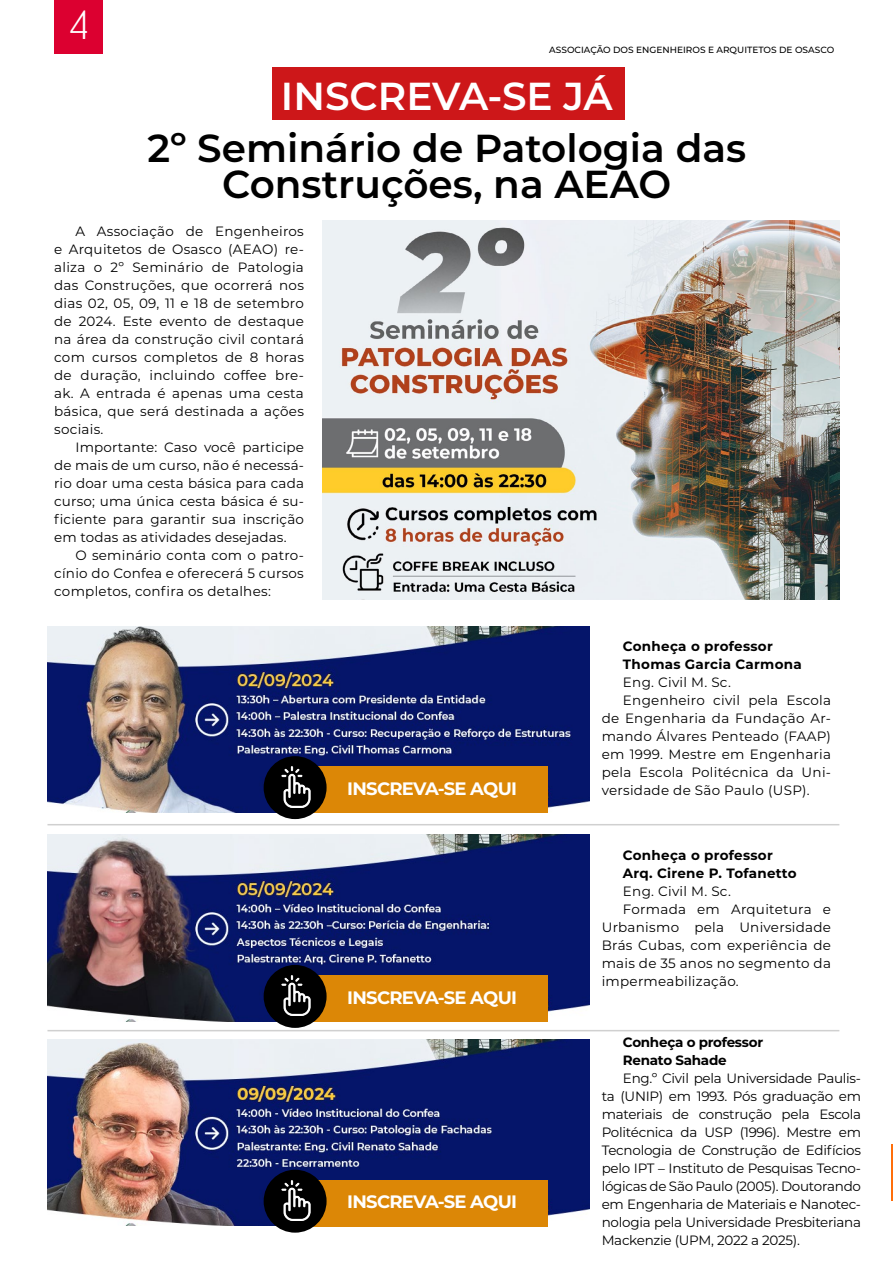
<style>
.page{position:relative;width:893px;height:1263px;background:#fff}
.page>*{position:absolute;margin:0;border:0;box-sizing:border-box;transform-origin:0 0}
.t1{font:600 39px/36px "Montserrat";color:#000;text-align:center}
.t2{font:600 39px "Montserrat";color:#fff}
.t3{font:100 38.85px "Hermes";color:#fff}
.t4{font:700 18px "Montserrat";letter-spacing:-.04em;color:#fff}
.t5{font:13.5px/18px "Montserrat";letter-spacing:.02em;color:#000;text-align:justify}
.t6{font:700 13.5px/18px "Montserrat";letter-spacing:.02em;color:#000}
.t7{font:700 13.5px/18px "Montserrat";letter-spacing:-.02em;color:#000}
.t8{font:500 9px "Montserrat";color:#000}
</style>
<div class="page">
<div style="left:54px;top:0;width:49px;height:54px;background:#dc0030"></div>
<hr style="left:891px;top:1143px;width:2px;height:57px;background:#ff6e0a">
<div style="left:272px;top:67px;width:353px;height:53px;background:#cd1719"></div>
<img style="left:47px;top:626px;width:543px;height:186px">
<img style="left:47px;top:835px;width:543px;height:186px">
<img style="left:47px;top:1040px;width:543px;height:186px">
<div style="left:284px;top:766px;width:263px;height:47px;background:#dc8706"></div>
<div style="left:264px;top:756px;width:63px;height:63px;background:#000;border-radius:50%"></div>
<img style="left:281px;top:766px;width:30px;height:41px">
<div style="left:284px;top:975px;width:263px;height:47px;background:#dc8706"></div>
<div style="left:264px;top:965px;width:63px;height:63px;background:#000;border-radius:50%"></div>
<img style="left:281px;top:975px;width:30px;height:41px">
<div style="left:284px;top:1180px;width:263px;height:47px;background:#dc8706"></div>
<div style="left:264px;top:1170px;width:63px;height:62px;background:#000;border-radius:50%"></div>
<img style="left:281px;top:1180px;width:30px;height:41px">
<img style="left:323px;top:220px;width:516px;height:379px">
<hr style="left:47px;top:824px;width:792px;height:1px;background:#d0d0d0">
<hr style="left:47px;top:1030px;width:792px;height:1px;background:#d0d0d0">
<h2 class="t3" style="left:68px;top:0;width:24px">4</h2>
<p class="t8" style="left:549px;top:44px;width:287px">ASSOCIAÇÃO DOS ENGENHEIROS E ARQUITETOS DE OSASCO</p>
<h1 class="t2" style="left:281px;top:69px;width:333px">INSCREVA-SE JÁ</h1>
<h1 class="t1" style="left:147px;top:129px;width:600px">2º Seminário de Patologia das<br>Construções, na AEAO</h1>
<p class="t5" style="left:54px;top:221px;width:251px;text-indent:21px">A Associação de Engenheiros e Arquitetos de Osasco (AEAO) re&shy;aliza o 2º Seminário de Patologia das Construções, que ocorrerá nos dias 02, 05, 09, 11 e 18 de setembro de 2024. Este evento de destaque na área da construção civil contará com cursos completos de 8 horas de duração, incluindo coffee bre&shy;ak. A entrada é apenas uma cesta básica, que será destinada a ações sociais.</p>
<p class="t5" style="left:54px;top:437px;width:251px;text-indent:21px">Importante: Caso você participe de mais de um curso, não é necessá&shy;rio doar uma cesta básica para cada curso; uma única cesta básica é su&shy;ficiente para garantir sua inscrição em todas as atividades desejadas.</p>
<p class="t5" style="left:54px;top:545px;width:251px;text-indent:21px">O seminário conta com o patro&shy;cínio do Confea e oferecerá 5 cursos completos, confira os detalhes:</p>
<h3 class="t4" style="left:347px;top:775px;width:171px">INSCREVA-SE AQUI</h3>
<h3 class="t4" style="left:347px;top:984px;width:171px">INSCREVA-SE AQUI</h3>
<h3 class="t4" style="left:347px;top:1189px;width:171px">INSCREVA-SE AQUI</h3>
<p class="t6" style="left:623px;top:637px;width:180px">Conheça o professor<br>Thomas Garcia Carmona</p>
<p class="t5" style="left:623px;top:673px;width:109px">Eng. Civil M. Sc.</p>
<p class="t5" style="left:623px;top:691px;width:210px">Engenheiro civil pela Escola</p>
<p class="t5" style="left:602px;top:709px;width:231px">de Engenharia da Fundação Ar-</p>
<p class="t5" style="left:602px;top:727px;width:231px">mando Álvares Penteado (FAAP)</p>
<p class="t5" style="left:602px;top:745px;width:231px">em 1999. Mestre em Engenharia</p>
<p class="t5" style="left:602px;top:763px;width:231px">pela Escola Politécnica da Uni-</p>
<p class="t5" style="left:602px;top:781px;width:210px">versidade de São Paulo (USP).</p>
<p class="t6" style="left:623px;top:846px;width:175px">Conheça o professor<br>Arq. Cirene P. Tofanetto</p>
<p class="t5" style="left:623px;top:882px;width:109px">Eng. Civil M. Sc.</p>
<p class="t5" style="left:623px;top:900px;width:210px">Formada em Arquitetura e</p>
<p class="t5" style="left:602px;top:918px;width:231px">Urbanismo pela Universidade</p>
<p class="t5" style="left:602px;top:936px;width:231px">Brás Cubas, com experiência de</p>
<p class="t5" style="left:602px;top:954px;width:231px">mais de 35 anos no segmento da</p>
<p class="t5" style="left:602px;top:972px;width:139px">impermeabilização.</p>
<p class="t7" style="left:623px;top:1032px;width:142px">Conheça o professor<br>Renato Sahade</p>
<p class="t5" style="left:602px;top:1068px;width:261px;text-indent:21px">Eng.º Civil pela Universidade Paulis&shy;ta (UNIP) em 1993. Pós graduação em materiais de construção pela Escola Politécnica da USP (1996). Mestre em Tecnologia de Construção de Edifícios pelo IPT – Instituto de Pesquisas Tecno&shy;lógicas de São Paulo (2005). Doutorando em Engenharia de Materiais e Nanotec&shy;nologia pela Universidade Presbiteriana Mackenzie (UPM, 2022 a 2025).</p>
</div>
